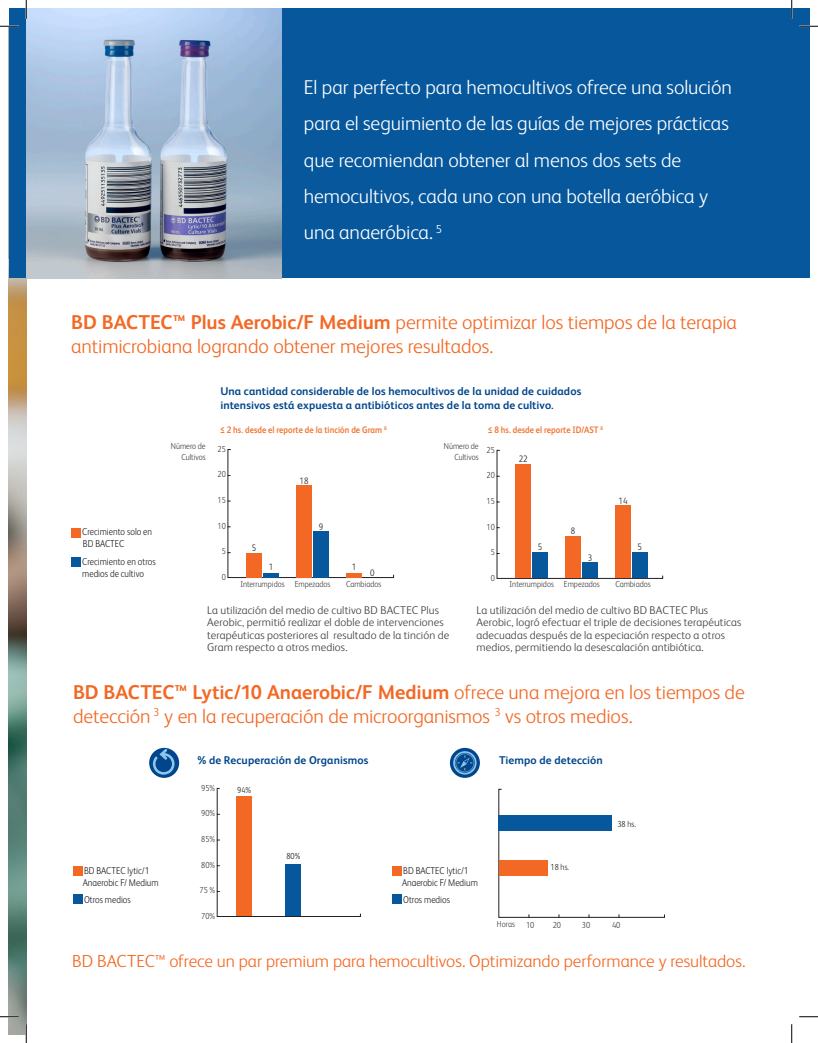
<style>
.page{position:relative;width:818px;height:1043px;background:#fff}
.page>*{position:absolute;margin:0;border:0;box-sizing:border-box;transform-origin:0 0}
.t1{font:300 20px/24px "FS Albert Pro";letter-spacing:-.005em;color:#f36824}
.t2{font:300 20px/36.2px "FS Albert Pro";letter-spacing:-.005em;color:#fff}
.t3{font:300 17.5px "FS Albert Pro";letter-spacing:-.005em;color:#f36824}
.t4{font:300 11.25px/12.5px "FS Albert Pro";letter-spacing:.01em;color:#3e3e3f}
.t5{font:700 11.25px/13.8px "FS Albert Pro";letter-spacing:.01em;color:#01468c}
.t6{font:300 10px/12px "FS Albert Pro";color:#231f20;scale:.88 1}
.t7{font:700 9.38px "FS Albert Pro";color:#f37735;scale:.88 1}
.t8{font:300 9.38px "FS Albert Pro";color:#231f20;scale:.88 1}
.t9{font:300 8.75px/10.5px "FS Albert Pro";color:#3e3e3f;text-align:right;scale:.88 1}
.t10{font:300 8.75px "FS Albert Pro";color:#231f20;scale:.88 1}
.s1{font-weight:700}
</style>
<div class="page">
<img style="left:9px;top:278px;width:17px;height:756px">
<div style="left:9px;top:9px;width:800px;height:269px;background:#06579c"></div>
<div style="left:71px;top:528px;width:9px;height:9px;background:#f36824"></div>
<div style="left:71px;top:557px;width:9px;height:9px;background:#06579c"></div>
<div style="left:73px;top:866px;width:9px;height:10px;background:#f36824"></div>
<div style="left:73px;top:894px;width:9px;height:10px;background:#06579c"></div>
<div style="left:392px;top:866px;width:9px;height:10px;background:#f36824"></div>
<div style="left:392px;top:894px;width:9px;height:10px;background:#06579c"></div>
<img style="left:26px;top:9px;width:255px;height:269px">
<svg style="left:227px;top:449px;width:167px;height:129px"></svg>
<div style="left:247px;top:553px;width:15px;height:24px;background:#f36824"></div>
<div style="left:296px;top:485px;width:15px;height:92px;background:#f36824"></div>
<hr style="left:346px;top:573px;width:15px;height:4px;background:#f36824">
<hr style="left:263px;top:573px;width:15px;height:4px;background:#06579c">
<div style="left:313px;top:531px;width:15px;height:46px;background:#06579c"></div>
<svg style="left:216px;top:787px;width:145px;height:130px"></svg>
<div style="left:236px;top:796px;width:15px;height:120px;background:#f36824"></div>
<div style="left:286px;top:864px;width:15px;height:52px;background:#06579c"></div>
<svg style="left:496px;top:450px;width:167px;height:129px"></svg>
<div style="left:516px;top:464px;width:15px;height:114px;background:#f36824"></div>
<div style="left:565px;top:536px;width:15px;height:42px;background:#f36824"></div>
<div style="left:615px;top:505px;width:15px;height:73px;background:#f36824"></div>
<div style="left:532px;top:552px;width:15px;height:26px;background:#06579c"></div>
<div style="left:582px;top:562px;width:15px;height:16px;background:#06579c"></div>
<div style="left:632px;top:552px;width:15px;height:26px;background:#06579c"></div>
<svg style="left:498px;top:788px;width:167px;height:130px"></svg>
<svg style="left:149px;top:748px;width:30px;height:30px"></svg>
<svg style="left:153px;top:748px;width:21px;height:26px"></svg>
<svg style="left:450px;top:748px;width:30px;height:30px"></svg>
<svg style="left:453px;top:751px;width:23px;height:23px"></svg>
<svg style="left:0;top:25px;width:19px;height:2px"></svg>
<svg style="left:799px;top:25px;width:19px;height:2px"></svg>
<svg style="left:0;top:1015px;width:19px;height:2px"></svg>
<svg style="left:799px;top:1016px;width:19px;height:1px"></svg>
<svg style="left:25px;top:0;width:2px;height:19px"></svg>
<svg style="left:25px;top:1024px;width:2px;height:18px"></svg>
<svg style="left:790px;top:0;width:2px;height:19px"></svg>
<svg style="left:791px;top:1024px;width:1px;height:18px"></svg>
<p class="t2" style="left:304px;top:68px;width:429px">El par perfecto para hemocultivos ofrece una solución para el seguimiento de las guías de mejores prácticas que recomiendan obtener al menos dos sets de hemocultivos, cada uno con una botella aeróbica y una anaeróbica. <sup>5</sup></p>
<p class="t1" style="left:71px;top:309px;width:667px"><span class="s1">BD BACTEC™ Plus Aerobic/F Medium</span> permite optimizar los tiempos de la terapia antimicrobiana logrando obtener mejores resultados.</p>
<p class="t6" style="left:82px;top:525px;width:81px">Crecimiento solo en<br>BD BACTEC</p>
<p class="t6" style="left:82px;top:554px;width:85px">Crecimiento en otros medios de cultivo</p>
<p class="t5" style="left:220px;top:384px;width:362px">Una cantidad considerable de los hemocultivos de la unidad de cuidados intensivos está expuesta a antibióticos antes de la toma de cultivo.</p>
<p class="t7" style="left:220px;top:423px;width:191px">≤ 2 hs. desde el reporte de la tinción de Gram <sup>6</sup></p>
<p class="t7" style="left:488px;top:423px;width:132px">≤ 8 hs. desde el reporte ID/AST <sup>6</sup></p>
<p class="t9" style="left:217px;top:443px;width:11px">25</p>
<p class="t9" style="left:217px;top:468px;width:11px">20</p>
<p class="t9" style="left:217px;top:494px;width:11px">15</p>
<p class="t9" style="left:217px;top:520px;width:11px">10</p>
<p class="t9" style="left:222px;top:545px;width:6px">5</p>
<p class="t9" style="left:222px;top:571px;width:6px">0</p>
<p class="t9" style="left:171px;top:440px;width:41px">Número de<br>Cultivos</p>
<p class="t9" style="left:444px;top:440px;width:41px">Número de<br>Cultivos</p>
<p class="t9" style="left:486px;top:444px;width:11px">25</p>
<p class="t9" style="left:486px;top:469px;width:11px">20</p>
<p class="t9" style="left:486px;top:495px;width:11px">15</p>
<p class="t9" style="left:486px;top:521px;width:11px">10</p>
<p class="t9" style="left:491px;top:546px;width:6px">5</p>
<p class="t9" style="left:491px;top:572px;width:6px">0</p>
<p class="t8" style="left:518px;top:452px;width:12px">22</p>
<p class="t8" style="left:299px;top:474px;width:12px">18</p>
<p class="t8" style="left:618px;top:494px;width:12px">14</p>
<p class="t8" style="left:319px;top:520px;width:7px">9</p>
<p class="t8" style="left:571px;top:524px;width:7px">8</p>
<p class="t8" style="left:538px;top:540px;width:7px">5</p>
<p class="t8" style="left:637px;top:540px;width:7px">5</p>
<p class="t8" style="left:252px;top:541px;width:7px">5</p>
<p class="t8" style="left:588px;top:551px;width:7px">3</p>
<p class="t8" style="left:269px;top:560px;width:7px">1</p>
<p class="t8" style="left:351px;top:560px;width:7px">1</p>
<p class="t8" style="left:370px;top:566px;width:7px">0</p>
<p class="t9" style="left:240px;top:578px;width:104px">Interrumpidos Empezados</p>
<p class="t9" style="left:346px;top:578px;width:42px">Cambiados</p>
<p class="t9" style="left:509px;top:578px;width:104px">Interrumpidos Empezados</p>
<p class="t9" style="left:615px;top:578px;width:42px">Cambiados</p>
<p class="t4" style="left:207px;top:603px;width:243px">La utilización del medio de cultivo BD BACTEC Plus Aerobic, permitió realizar el doble de intervenciones terapéuticas posteriores al resultado de la tinción de Gram respecto a otros medios.</p>
<p class="t4" style="left:476px;top:603px;width:266px">La utilización del medio de cultivo BD BACTEC Plus Aerobic, logró efectuar el triple de decisiones terapéuticas adecuadas después de la especiación respecto a otros medios, permitiendo la desescalación antibiótica.</p>
<p class="t1" style="left:73px;top:678px;width:673px"><span class="s1">BD BACTEC™ Lytic/10 Anaerobic/F Medium</span> ofrece una mejora en los tiempos de detección <sup>3</sup> y en la recuperación de microorganismos <sup>3</sup> vs otros medios.</p>
<p class="t6" style="left:83px;top:863px;width:88px">BD BACTEC lytic/1<br>Anaerobic F/ Medium</p>
<p class="t6" style="left:84px;top:893px;width:55px">Otros medios</p>
<p class="t5" style="left:197px;top:753px;width:173px">% de Recuperación de Organismos</p>
<p class="t5" style="left:499px;top:753px;width:105px">Tiempo de detección</p>
<p class="t9" style="left:201px;top:782px;width:17px">95%</p>
<p class="t9" style="left:201px;top:807px;width:17px">90%</p>
<p class="t9" style="left:201px;top:833px;width:17px">85%</p>
<p class="t9" style="left:201px;top:858px;width:17px">80%</p>
<p class="t9" style="left:199px;top:884px;width:19px">75 %</p>
<p class="t9" style="left:201px;top:910px;width:17px">70%</p>
<p class="t10" style="left:237px;top:783px;width:17px">94%</p>
<p class="t10" style="left:286px;top:850px;width:17px">80%</p>
<p class="t6" style="left:402px;top:863px;width:88px">BD BACTEC lytic/1<br>Anaerobic F/ Medium</p>
<p class="t6" style="left:403px;top:893px;width:55px">Otros medios</p>
<p class="t10" style="left:550px;top:860px;width:22px">18 hs.</p>
<p class="t10" style="left:617px;top:818px;width:22px">38 hs.</p>
<p class="t9" style="left:497px;top:918px;width:22px">Horas</p>
<p class="t9" style="left:526px;top:918px;width:11px">10</p>
<p class="t9" style="left:552px;top:918px;width:11px">20</p>
<p class="t9" style="left:582px;top:918px;width:11px">30</p>
<p class="t9" style="left:612px;top:918px;width:11px">40</p>
<p class="t3" style="left:72px;top:949px;width:674px">BD BACTEC™ ofrece un par premium para hemocultivos. Optimizando performance y resultados.</p>
</div>
